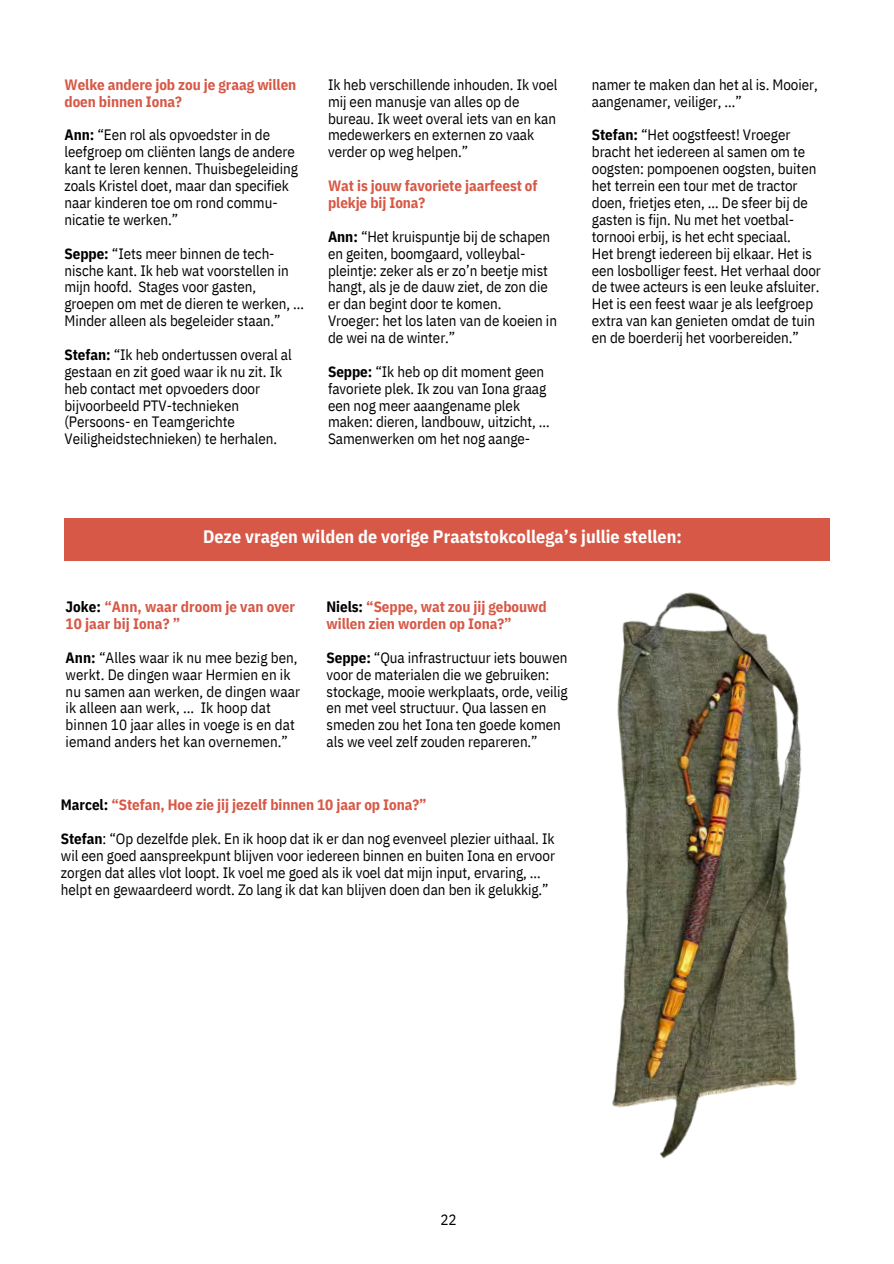
<style>
.page{position:relative;width:894px;height:1264px;background:#fff}
.page>*{position:absolute;margin:0;border:0;box-sizing:border-box;transform-origin:0 0}
.t1{font:700 18px "IBM Plex Sans Cond";letter-spacing:.005em;color:#fff}
.t2{font:15px/16.8px "IBM Plex Sans Cond";letter-spacing:-.005em;color:#000}
.t3{font:700 15px/16.8px "IBM Plex Sans Cond";letter-spacing:-.005em;color:#d75846}
.s1{font-weight:700}
.s2{color:#000}
</style>
<div class="page">
<div style="left:64px;top:518px;width:765px;height:42px;background:#d75846"></div>
<img style="left:522px;top:518px;width:308px;height:641px">
<h2 class="t3" style="left:64px;top:76px;width:233px">Welke andere job zou je graag willen doen binnen Iona?</h2>
<p class="t2" style="left:64px;top:126px;width:235px"><span class="s1">Ann:</span> “Een rol als opvoedster in de leefgroep om cliënten langs de andere kant te leren kennen. Thuisbegeleiding zoals Kristel doet, maar dan specifiek naar kinderen toe om rond commu&shy;nicatie te werken.”</p>
<p class="t2" style="left:64px;top:244px;width:241px"><span class="s1">Seppe:</span> “Iets meer binnen de tech&shy;nische kant. Ik heb wat voorstellen in mijn hoofd. Stages voor gasten, groepen om met de dieren te werken, … Minder alleen als begeleider staan.”</p>
<p class="t2" style="left:64px;top:346px;width:229px"><span class="s1">Stefan:</span> “Ik heb ondertussen overal al gestaan en zit goed waar ik nu zit. Ik heb contact met opvoeders door bijvoorbeeld PTV-technieken (Persoons- en Teamgerichte Veiligheidstechnieken) te herhalen.</p>
<h2 class="t2" style="left:328px;top:76px;width:231px">Ik heb verschillende inhouden. Ik voel mij een manusje van alles op de bureau. Ik weet overal iets van en kan medewerkers en externen zo vaak verder op weg helpen.”</h2>
<p class="t3" style="left:328px;top:177px;width:211px">Wat is jouw favoriete jaarfeest of plekje bij Iona?</p>
<p class="t2" style="left:328px;top:228px;width:223px"><span class="s1">Ann:</span> “Het kruispuntje bij de schapen en geiten, boomgaard, volleybal&shy;pleintje: zeker als er zo’n beetje mist hangt, als je de dauw ziet, de zon die er dan begint door te komen.</p>
<p class="t2" style="left:328px;top:312px;width:230px">Vroeger: het los laten van de koeien in de wei na de winter.”</p>
<p class="t2" style="left:328px;top:363px;width:223px"><span class="s1">Seppe:</span> “Ik heb op dit moment geen favoriete plek. Ik zou van Iona graag een nog meer aaangename plek maken: dieren, landbouw, uitzicht, …<br>Samenwerken om het nog aange-</p>
<h2 class="t2" style="left:591px;top:76px;width:227px">namer te maken dan het al is. Mooier, aangenamer, veiliger, …”</h2>
<p class="t2" style="left:591px;top:126px;width:226px"><span class="s1">Stefan:</span> “Het oogstfeest! Vroeger bracht het iedereen al samen om te oogsten: pompoenen oogsten, buiten het terrein een tour met de tractor doen, frietjes eten, … De sfeer bij de gasten is fijn. Nu met het voetbal&shy;tornooi erbij, is het echt speciaal.</p>
<h2 class="t2" style="left:591px;top:244px;width:230px">Het brengt iedereen bij elkaar. Het is een losbolliger feest. Het verhaal door de twee acteurs is een leuke afsluiter.</h2>
<p class="t2" style="left:591px;top:295px;width:225px">Het is een feest waar je als leefgroep extra van kan genieten omdat de tuin en de boerderij het voorbereiden.”</p>
<h1 class="t1" style="left:203px;top:524px;width:480px">Deze vragen wilden de vorige Praatstokcollega’s jullie stellen:</h1>
<h2 class="t3" style="left:66px;top:598px;width:231px"><span class="s2">Joke:</span> “Ann, waar droom je van over<br>10 jaar bij Iona? ”</h2>
<p class="t2" style="left:66px;top:648px;width:236px"><span class="s1">Ann:</span> “Alles waar ik nu mee bezig ben, werkt. De dingen waar Hermien en ik nu samen aan werken, de dingen waar ik alleen aan werk, ... Ik hoop dat binnen 10 jaar alles in voege is en dat iemand anders het kan overnemen.”</p>
<p class="t3" style="left:326px;top:598px;width:222px"><span class="s2">Niels:</span> “Seppe, wat zou jij gebouwd willen zien worden op Iona?”</p>
<p class="t2" style="left:326px;top:648px;width:242px"><span class="s1">Seppe:</span> “Qua infrastructuur iets bouwen voor de materialen die we gebruiken: stockage, mooie werkplaats, orde, veilig en met veel structuur. Qua lassen en smeden zou het Iona ten goede komen als we veel zelf zouden repareren.”</p>
<p class="t3" style="left:61px;top:796px;width:367px"><span class="s2">Marcel:</span> “Stefan, Hoe zie jij jezelf binnen 10 jaar op Iona?”</p>
<p class="t2" style="left:61px;top:830px;width:495px"><span class="s1">Stefan</span>: “Op dezelfde plek. En ik hoop dat ik er dan nog evenveel plezier uithaal. Ik wil een goed aanspreekpunt blijven voor iedereen binnen en buiten Iona en ervoor zorgen dat alles vlot loopt. Ik voel me goed als ik voel dat mijn input, ervaring, … helpt en gewaardeerd wordt. Zo lang ik dat kan blijven doen dan ben ik gelukkig.”</p>
<p class="t2" style="left:440px;top:1210px;width:18px">22</p>
</div>
